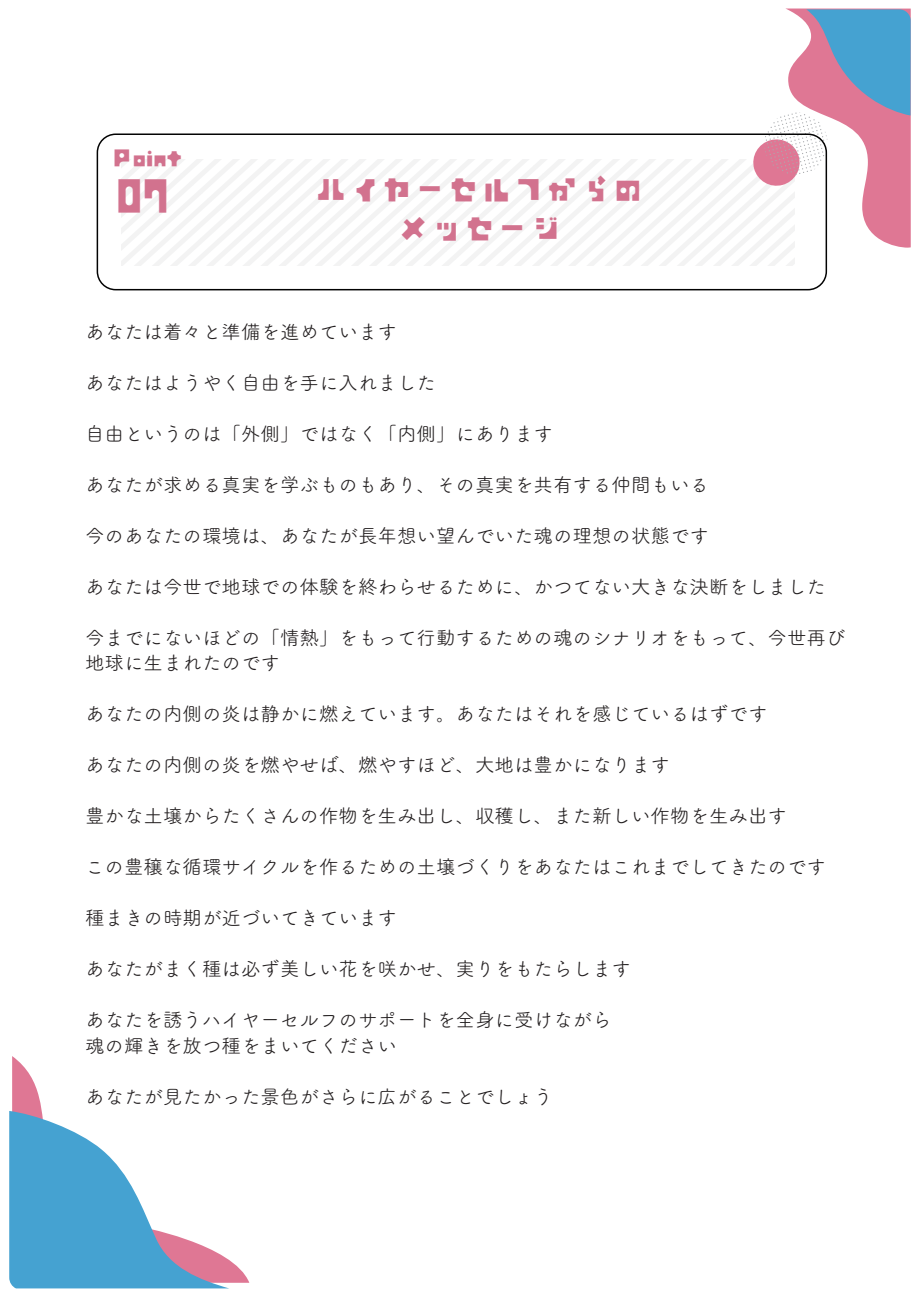
<style>
.page{position:relative;width:920px;height:1290px;background:#fff}
.page>*{position:absolute;margin:0;border:0;box-sizing:border-box;transform-origin:0 0}
.t1{font:47.7px "AB kikori";color:#d2728e}
.t2{font:33px/39px "AB kikori";color:#d2728e;text-align:center}
.t3{font:24.15px "AB kikori";color:#d2728e}
.t4{font:19.5px/25.5px "Tsuku A Rd Gothic Std R";color:#231f20}
</style>
<div class="page">
<div style="left:97px;top:133px;width:730px;height:157px;border:2px solid #030303;border-radius:18px"></div>
<svg style="left:751px;top:9px;width:160px;height:239px"></svg>
<svg style="left:12px;top:1056px;width:237px;height:227px"></svg>
<svg style="left:9px;top:1111px;width:220px;height:177px"></svg>
<p class="t3" style="left:114px;top:145px;width:70px">Point</p>
<h1 class="t1" style="left:116px;top:171px;width:54px">07</h1>
<h2 class="t2" style="left:314px;top:173px;width:331px">ハイヤーセルフからのメッセージ</h2>
<p class="t4" style="left:85px;top:318px;width:314px">あなたは着々と準備を進めています</p>
<p class="t4" style="left:85px;top:369px;width:353px">あなたはようやく自由を手に入れました</p>
<p class="t4" style="left:85px;top:420px;width:470px">自由というのは「外側」ではなく「内側」にあります</p>
<p class="t4" style="left:85px;top:471px;width:625px">あなたが求める真実を学ぶものもあり、その真実を共有する仲間もいる</p>
<p class="t4" style="left:85px;top:522px;width:625px">今のあなたの環境は、あなたが長年想い望んでいた魂の理想の状態です</p>
<p class="t4" style="left:85px;top:573px;width:743px">あなたは今世で地球での体験を終わらせるために、かつてない大きな決断をしました</p>
<p class="t4" style="left:85px;top:624px;width:762px">今までにないほどの「情熱」をもって行動するための魂のシナリオをもって、今世再び地球に生まれたのです</p>
<p class="t4" style="left:85px;top:700px;width:684px">あなたの内側の炎は静かに燃えています。あなたはそれを感じているはずです</p>
<p class="t4" style="left:85px;top:751px;width:587px">あなたの内側の炎を燃やせば、燃やすほど、大地は豊かになります</p>
<p class="t4" style="left:85px;top:802px;width:704px">豊かな土壌からたくさんの作物を生み出し、収穫し、また新しい作物を生み出す</p>
<p class="t4" style="left:85px;top:853px;width:743px">この豊穣な循環サイクルを作るための土壌づくりをあなたはこれまでしてきたのです</p>
<p class="t4" style="left:85px;top:904px;width:314px">種まきの時期が近づいてきています</p>
<p class="t4" style="left:85px;top:955px;width:548px">あなたがまく種は必ず美しい花を咲かせ、実りをもたらします</p>
<p class="t4" style="left:85px;top:1006px;width:528px">あなたを誘うハイヤーセルフのサポートを全身に受けながら魂の輝きを放つ種をまいてください</p>
<p class="t4" style="left:85px;top:1083px;width:470px">あなたが見たかった景色がさらに広がることでしょう</p>
</div>
